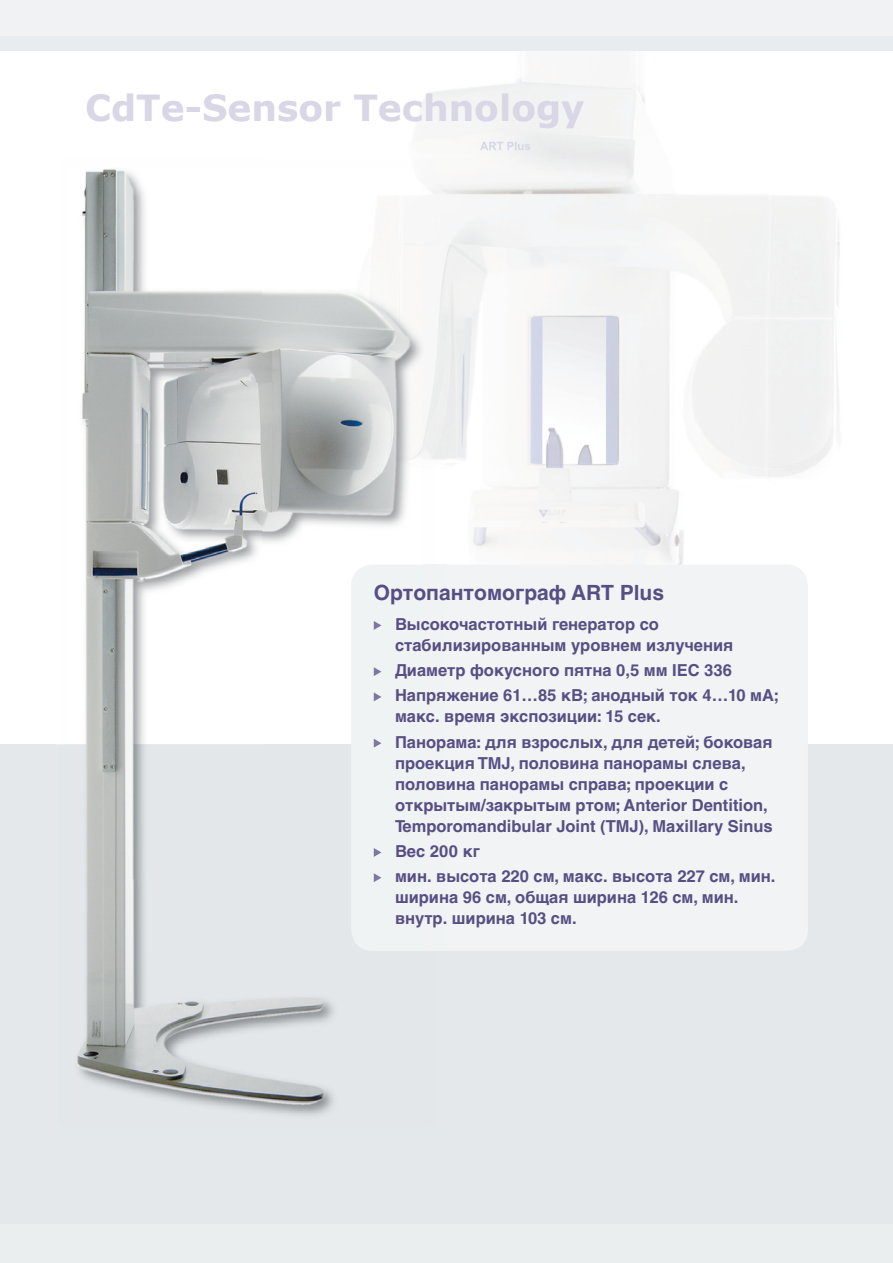
<style>
.page{position:relative;width:893px;height:1263px;background:#fff}
.page>*{position:absolute;margin:0;border:0;box-sizing:border-box;transform-origin:0 0}
.t1{font:700 36px "Verdana";color:#d9d6e5}
.t2{font:700 21px "Helvetica Cyr";color:#574e83}
.t3{font:700 16.5px/21px "Helvetica Cyr";color:#574e83}
</style>
<div class="page">
<img style="left:421px;top:78px;width:224px;height:81px">
<img style="left:446px;top:159px;width:342px;height:406px">
<div style="left:0;top:744px;width:893px;height:486px;background:#e4e8ea"></div>
<div style="left:351px;top:565px;width:457px;height:386px;background:#f1f3f4;border-radius:21px"></div>
<img style="left:82px;top:169px;width:180px;height:575px">
<img style="left:262px;top:157px;width:161px;height:418px">
<img style="left:57px;top:744px;width:325px;height:369px">
<div style="left:0;top:1225px;width:893px;height:38px;background:#ebeeef"></div>
<div style="left:0;top:9px;width:893px;height:42px;background:#e8ecee"></div>
<div style="left:0;top:0;width:893px;height:35px;background:#f0f2f3"></div>
<svg style="left:374px;top:621px;width:7px;height:9px"></svg>
<svg style="left:374px;top:667px;width:7px;height:9px"></svg>
<svg style="left:374px;top:692px;width:7px;height:9px"></svg>
<svg style="left:374px;top:739px;width:7px;height:9px"></svg>
<svg style="left:374px;top:848px;width:7px;height:9px"></svg>
<svg style="left:374px;top:873px;width:7px;height:9px"></svg>
<h1 class="t1" style="left:85px;top:85px;width:501px">CdTe-Sensor Technology</h1>
<p class="t2" style="left:374px;top:581px;width:292px">Ортопантомограф ART Plus</p>
<p class="t3" style="left:395px;top:613px;width:340px">Высокочастотный генератор со стабилизированным уровнем излучения</p>
<p class="t3" style="left:395px;top:658px;width:385px;line-height:25.2px">Диаметр фокусного пятна 0,5 мм IEC 336<br>Напряжение 61…85 кВ; анодный ток 4…10 мА;</p>
<p class="t3" style="left:395px;top:704px;width:379px;line-height:25.2px">макс. время экспозиции: 15 сек.<br>Панорама: для взрослых, для детей; боковая</p>
<p class="t3" style="left:395px;top:752px;width:379px">проекция TMJ, половина панорамы слева, половина панорамы справа; проекции с открытым/закрытым ртом; Anterior Dentition, Temporomandibular Joint (TMJ), Maxillary Sinus</p>
<p class="t3" style="left:395px;top:838px;width:382px;line-height:25.2px">Вес 200 кг<br>мин. высота 220 см, макс. высота 227 см, мин.</p>
<p class="t3" style="left:395px;top:887px;width:345px">ширина 96 см, общая ширина 126 см, мин. внутр. ширина 103 см.</p>
</div>
